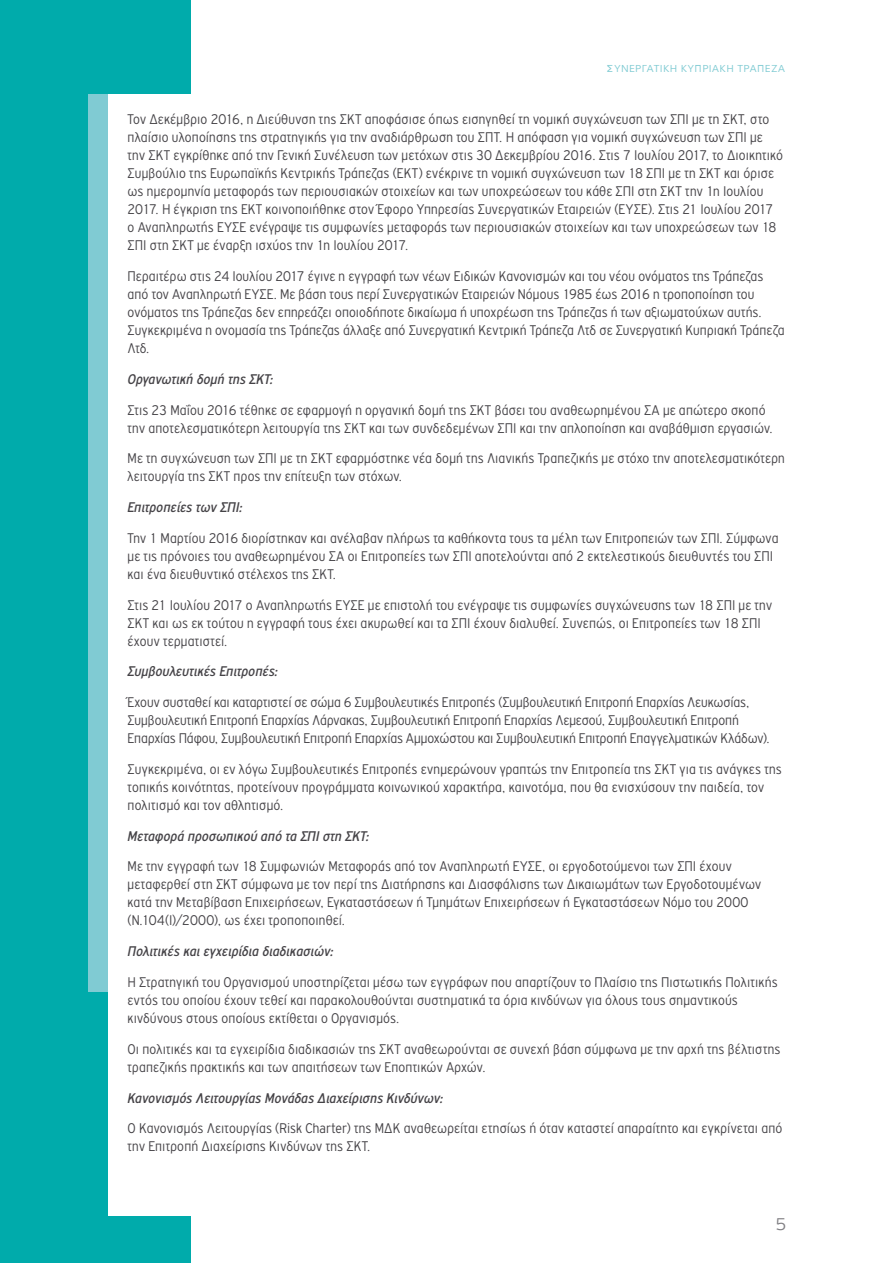
<style>
.page{position:relative;width:893px;height:1263px;background:#fff}
.page>*{position:absolute;margin:0;border:0;box-sizing:border-box;transform-origin:0 0}
.t1{font:300 18px "PF Highway Sans Pro";color:#818084}
.t2{font:300 15px/18px "PF Highway Gothic Cond";letter-spacing:.01em;color:#454347}
.t3{font:italic 15px "PF Highway Gothic Cond";color:#454347}
.t4{font:9.9px "Aka Acid GR Muli";letter-spacing:.05em;color:#80cbd3}
</style>
<div class="page">
<div style="left:0;top:1px;width:190px;height:1262px;background:#00abab"></div>
<div style="left:108px;top:94px;width:675px;height:1122px;background:#fff"></div>
<div style="left:88px;top:94px;width:20px;height:898px;background:#80cbd3"></div>
<p class="t4" style="left:606px;top:62px;width:180px">ΣΥΝΕΡΓΑΤΙΚΗ ΚΥΠΡΙΑΚΗ ΤΡΑΠΕΖΑ</p>
<p class="t2" style="left:128px;top:111px;width:657px">Τον Δεκέμβριο 2016, η Διεύθυνση της ΣΚΤ αποφάσισε όπως εισηγηθεί τη νομική συγχώνευση των ΣΠΙ με τη ΣΚΤ, στο πλαίσιο υλοποίησης της στρατηγικής για την αναδιάρθρωση του ΣΠΤ. Η απόφαση για νομική συγχώνευση των ΣΠΙ με την ΣΚΤ εγκρίθηκε από την Γενική Συνέλευση των μετόχων στις 30 Δεκεμβρίου 2016. Στις 7 Ιουλίου 2017, το Διοικητικό Συμβούλιο της Ευρωπαϊκής Κεντρικής Τράπεζας (ΕΚΤ) ενέκρινε τη νομική συγχώνευση των 18 ΣΠΙ με τη ΣΚΤ και όρισε ως ημερομηνία μεταφοράς των περιουσιακών στοιχείων και των υποχρεώσεων του κάθε ΣΠΙ στη ΣΚΤ την 1η Ιουλίου 2017. Η έγκριση της ΕΚΤ κοινοποιήθηκε στον Έφορο Υπηρεσίας Συνεργατικών Εταιρειών (ΕΥΣΕ). Στις 21 Ιουλίου 2017 ο Αναπληρωτής ΕΥΣΕ ενέγραψε τις συμφωνίες μεταφοράς των περιουσιακών στοιχείων και των υποχρεώσεων των 18<br>ΣΠΙ στη ΣΚΤ με έναρξη ισχύος την 1η Ιουλίου 2017.</p>
<p class="t2" style="left:128px;top:267px;width:658px">Περαιτέρω στις 24 Ιουλίου 2017 έγινε η εγγραφή των νέων Ειδικών Κανονισμών και του νέου ονόματος της Τράπεζας από τον Αναπληρωτή ΕΥΣΕ. Με βάση τους περί Συνεργατικών Εταιρειών Νόμους 1985 έως 2016 η τροποποίηση του ονόματος της Τράπεζας δεν επηρεάζει οποιοδήποτε δικαίωμα ή υποχρέωση της Τράπεζας ή των αξιωματούχων αυτής.<br>Συγκεκριμένα η ονομασία της Τράπεζας άλλαξε από Συνεργατική Κεντρική Τράπεζα Λτδ σε Συνεργατική Κυπριακή Τράπεζα Λτδ.</p>
<p class="t3" style="left:128px;top:371px;width:147px">Οργανωτική δομή της ΣΚΤ:</p>
<p class="t2" style="left:128px;top:401px;width:647px">Στις 23 Μαΐου 2016 τέθηκε σε εφαρμογή η οργανική δομή της ΣΚΤ βάσει του αναθεωρημένου ΣΑ με απώτερο σκοπό την αποτελεσματικότερη λειτουργία της ΣΚΤ και των συνδεδεμένων ΣΠΙ και την απλοποίηση και αναβάθμιση εργασιών.</p>
<p class="t2" style="left:128px;top:450px;width:659px">Με τη συγχώνευση των ΣΠΙ με τη ΣΚΤ εφαρμόστηκε νέα δομή της Λιανικής Τραπεζικής με στόχο την αποτελεσματικότερη λειτουργία της ΣΚΤ προς την επίτευξη των στόχων.</p>
<p class="t3" style="left:128px;top:499px;width:117px">Επιτροπείες των ΣΠΙ:</p>
<p class="t2" style="left:128px;top:529px;width:652px">Την 1 Μαρτίου 2016 διορίστηκαν και ανέλαβαν πλήρως τα καθήκοντα τους τα μέλη των Επιτροπειών των ΣΠΙ. Σύμφωνα με τις πρόνοιες του αναθεωρημένου ΣΑ οι Επιτροπείες των ΣΠΙ αποτελούνται από 2 εκτελεστικούς διευθυντές του ΣΠΙ και ένα διευθυντικό στέλεχος της ΣΚΤ.</p>
<p class="t2" style="left:128px;top:596px;width:646px">Στις 21 Ιουλίου 2017 ο Αναπληρωτής ΕΥΣΕ με επιστολή του ενέγραψε τις συμφωνίες συγχώνευσης των 18 ΣΠΙ με την<br>ΣΚΤ και ως εκ τούτου η εγγραφή τους έχει ακυρωθεί και τα ΣΠΙ έχουν διαλυθεί. Συνεπώς, οι Επιτροπείες των 18 ΣΠΙ έχουν τερματιστεί.</p>
<p class="t3" style="left:128px;top:664px;width:152px">Συμβουλευτικές Επιτροπές:</p>
<p class="t2" style="left:128px;top:693px;width:644px">Έχουν συσταθεί και καταρτιστεί σε σώμα 6 Συμβουλευτικές Επιτροπές (Συμβουλευτική Επιτροπή Επαρχίας Λευκωσίας,<br>Συμβουλευτική Επιτροπή Επαρχίας Λάρνακας, Συμβουλευτική Επιτροπή Επαρχίας Λεμεσού, Συμβουλευτική Επιτροπή<br>Επαρχίας Πάφου, Συμβουλευτική Επιτροπή Επαρχίας Αμμοχώστου και Συμβουλευτική Επιτροπή Επαγγελματικών Κλάδων).</p>
<p class="t2" style="left:128px;top:760px;width:656px">Συγκεκριμένα, οι εν λόγω Συμβουλευτικές Επιτροπές ενημερώνουν γραπτώς την Επιτροπεία της ΣΚΤ για τις ανάγκες της τοπικής κοινότητας, προτείνουν προγράμματα κοινωνικού χαρακτήρα, καινοτόμα, που θα ενισχύσουν την παιδεία, τον πολιτισμό και τον αθλητισμό.</p>
<p class="t3" style="left:128px;top:828px;width:243px">Μεταφορά προσωπικού από τα ΣΠΙ στη ΣΚΤ:</p>
<p class="t2" style="left:128px;top:858px;width:635px">Με την εγγραφή των 18 Συμφωνιών Μεταφοράς από τον Αναπληρωτή ΕΥΣΕ, οι εργοδοτούμενοι των ΣΠΙ έχουν μεταφερθεί στη ΣΚΤ σύμφωνα με τον περί της Διατήρησης και Διασφάλισης των Δικαιωμάτων των Εργοδοτουμένων κατά την Μεταβίβαση Επιχειρήσεων, Εγκαταστάσεων ή Τμημάτων Επιχειρήσεων ή Εγκαταστάσεων Νόμο του 2000 (Ν.104(Ι)/2000), ως έχει τροποποιηθεί.</p>
<p class="t3" style="left:128px;top:943px;width:207px">Πολιτικές και εγχειρίδια διαδικασιών:</p>
<p class="t2" style="left:128px;top:973px;width:652px">Η Στρατηγική του Οργανισμού υποστηρίζεται μέσω των εγγράφων που απαρτίζουν το Πλαίσιο της Πιστωτικής Πολιτικής εντός του οποίου έχουν τεθεί και παρακολουθούνται συστηματικά τα όρια κινδύνων για όλους τους σημαντικούς κινδύνους στους οποίους εκτίθεται ο Οργανισμός.</p>
<p class="t2" style="left:128px;top:1040px;width:654px">Οι πολιτικές και τα εγχειρίδια διαδικασιών της ΣΚΤ αναθεωρούνται σε συνεχή βάση σύμφωνα με την αρχή της βέλτιστης τραπεζικής πρακτικής και των απαιτήσεων των Εποπτικών Αρχών.</p>
<p class="t3" style="left:128px;top:1090px;width:317px">Κανονισμός Λειτουργίας Μονάδας Διαχείρισης Κινδύνων:</p>
<p class="t2" style="left:128px;top:1119px;width:656px">Ο Κανονισμός Λειτουργίας (Risk Charter) της ΜΔΚ αναθεωρείται ετησίως ή όταν καταστεί απαραίτητο και εγκρίνεται από την Επιτροπή Διαχείρισης Κινδύνων της ΣΚΤ.</p>
<p class="t1" style="left:775px;top:1213px;width:12px">5</p>
</div>
